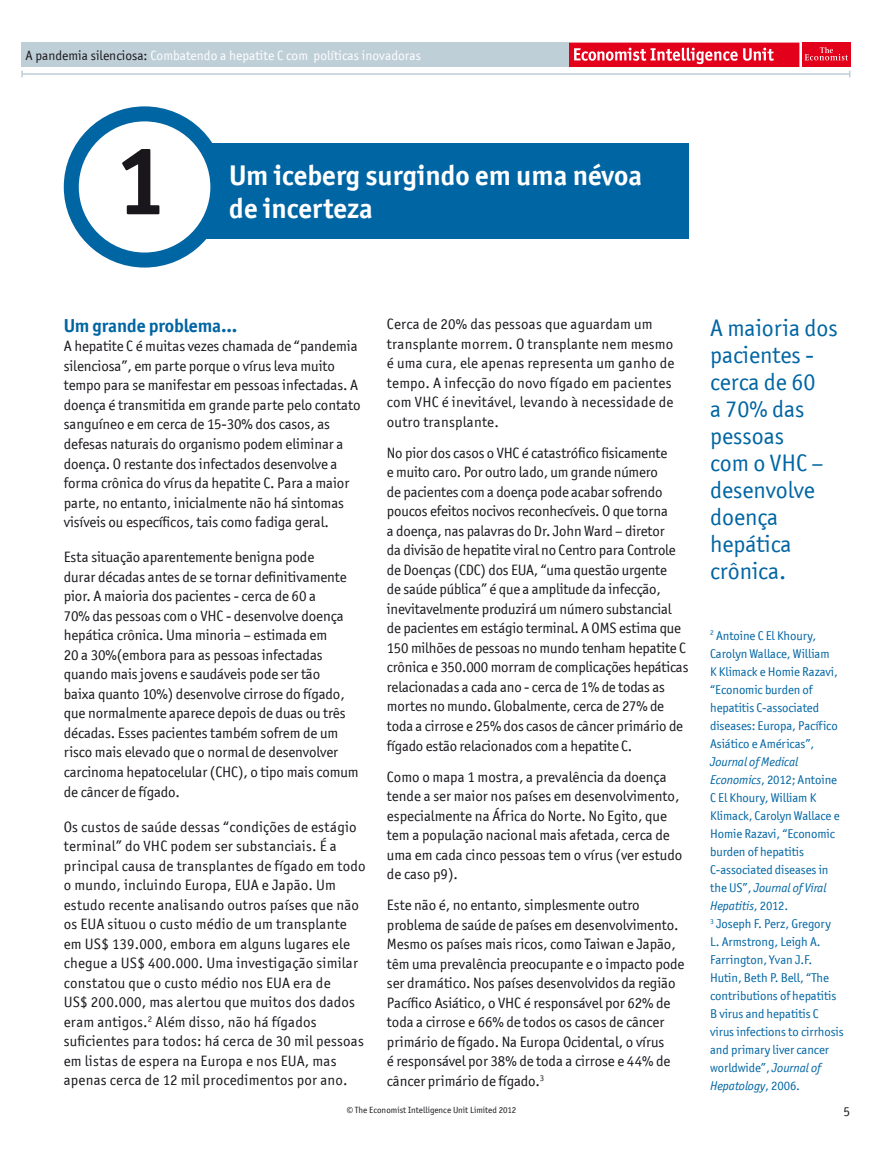
<style>
.page{position:relative;width:893px;height:1149px;background:#fff}
.page>*{position:absolute;margin:0;border:0;box-sizing:border-box;transform-origin:0 0}
.t1{font:700 97.5px "Officina San ITC";color:#1a171c}
.t2{font:700 28.5px "Officina San ITC";color:#fff}
.t3{font:24px/27px "Officina San ITC";color:#0065a3}
.t4{font:700 18.75px "Officina San ITC";letter-spacing:-.005em;color:#0065a3}
.t5{font:15px/19.5px "Officina San ITC";letter-spacing:-.005em;color:#1a171c}
.t6{font:15px/19.5px "Officina San ITC";letter-spacing:.015em;color:#1a171c}
.t7{font:13.5px "Officina San ITC";color:#fff}
.t8{font:13.5px "Officina San ITC";color:#1a171c}
.t9{font:12.75px/18px "Officina San ITC";letter-spacing:-.005em;color:#0065a3}
.t10{font:9px "Officina San ITC";color:#1a171c}
.s1{color:#1a171c}
.s2{font-style:italic}
</style>
<div class="page">
<hr style="left:22px;top:73px;width:828px;height:2px;background:#bfcfd8">
<div style="left:802px;top:43px;width:48px;height:24px;background:#e2001a"></div>
<svg style="left:805px;top:47px;width:43px;height:13px"></svg>
<div style="left:568px;top:43px;width:231px;height:24px;background:#e2001a"></div>
<svg style="left:574px;top:48px;width:200px;height:16px"></svg>
<div style="left:21px;top:43px;width:548px;height:24px;background:#bfcfd8"></div>
<div style="left:119px;top:144px;width:570px;height:94px;background:#0065a3"></div>
<div style="left:71px;top:114px;width:147px;height:146px;background:#fff;border-radius:50%"></div>
<div style="left:64px;top:106px;width:161px;height:161px;border:15px solid #0065a3;border-radius:50%"></div>
<p class="t7" style="left:26px;top:47px;width:397px"><span class="s1">A pandemia silenciosa:</span> Combatendo a hepatite C com políticas inovadoras</p>
<h1 class="t1" style="left:116px;top:120px;width:54px">1</h1>
<h2 class="t2" style="left:229px;top:157px;width:414px">Um iceberg surgindo em uma névoa</h2>
<h2 class="t2" style="left:229px;top:190px;width:145px">de incerteza</h2>
<p class="t4" style="left:64px;top:314px;width:175px">Um grande problema...</p>
<p class="t5" style="left:64px;top:336px;width:298px">A hepatite C é muitas vezes chamada de “pandemia silenciosa”, em parte porque o vírus leva muito tempo para se manifestar em pessoas infectadas. A doença é transmitida em grande parte pelo contato sanguíneo e em cerca de 15-30% dos casos, as defesas naturais do organismo podem eliminar a doença. O restante dos infectados desenvolve a forma crônica do vírus da hepatite C. Para a maior parte, no entanto, inicialmente não há sintomas visíveis ou específicos, tais como fadiga geral.</p>
<p class="t5" style="left:64px;top:547px;width:296px">Esta situação aparentemente benigna pode<br>durar décadas antes de se tornar definitivamente pior. A maioria dos pacientes - cerca de 60 a<br>70% das pessoas com o VHC - desenvolve doença hepática crônica. Uma minoria – estimada em<br>20 a 30%(embora para as pessoas infectadas quando mais jovens e saudáveis pode ser tão<br>baixa quanto 10%) desenvolve cirrose do fígado, que normalmente aparece depois de duas ou três décadas. Esses pacientes também sofrem de um risco mais elevado que o normal de desenvolver carcinoma hepatocelular (CHC), o tipo mais comum de câncer de fígado.</p>
<p class="t6" style="left:64px;top:816px;width:303px">Os custos de saúde dessas “condições de estágio terminal” do VHC podem ser substanciais. É a principal causa de transplantes de fígado em todo o mundo, incluindo Europa, EUA e Japão. Um estudo recente analisando outros países que não os EUA situou o custo médio de um transplante em US$ 139.000, embora em alguns lugares ele chegue a US$ 400.000. Uma investigação similar constatou que o custo médio nos EUA era de<br>US$ 200.000, mas alertou que muitos dos dados eram antigos.<sup>2</sup> Além disso, não há fígados suficientes para todos: há cerca de 30 mil pessoas em listas de espera na Europa e nos EUA, mas apenas cerca de 12 mil procedimentos por ano.</p>
<p class="t6" style="left:387px;top:314px;width:289px">Cerca de 20% das pessoas que aguardam um transplante morrem. O transplante nem mesmo é uma cura, ele apenas representa um ganho de tempo. A infecção do novo fígado em pacientes com VHC é inevitável, levando à necessidade de outro transplante.</p>
<p class="t5" style="left:387px;top:442px;width:303px">No pior dos casos o VHC é catastrófico fisicamente<br>e muito caro. Por outro lado, um grande número<br>de pacientes com a doença pode acabar sofrendo poucos efeitos nocivos reconhecíveis. O que torna<br>a doença, nas palavras do Dr. John Ward – diretor<br>da divisão de hepatite viral no Centro para Controle de Doenças (CDC) dos EUA, “uma questão urgente<br>de saúde pública” é que a amplitude da infecção, inevitavelmente produzirá um número substancial de pacientes em estágio terminal. A OMS estima que 150 milhões de pessoas no mundo tenham hepatite C crônica e 350.000 morram de complicações hepáticas relacionadas a cada ano - cerca de 1% de todas as mortes no mundo. Globalmente, cerca de 27% de toda a cirrose e 25% dos casos de câncer primário de fígado estão relacionados com a hepatite C.</p>
<p class="t5" style="left:387px;top:766px;width:297px">Como o mapa 1 mostra, a prevalência da doença tende a ser maior nos países em desenvolvimento, especialmente na África do Norte. No Egito, que tem a população nacional mais afetada, cerca de uma em cada cinco pessoas tem o vírus (ver estudo de caso p9).</p>
<p class="t5" style="left:387px;top:894px;width:299px">Este não é, no entanto, simplesmente outro problema de saúde de países em desenvolvimento.<br>Mesmo os países mais ricos, como Taiwan e Japão, têm uma prevalência preocupante e o impacto pode ser dramático. Nos países desenvolvidos da região Pacífico Asiático, o VHC é responsável por 62% de toda a cirrose e 66% de todos os casos de câncer primário de fígado. Na Europa Ocidental, o vírus<br>é responsável por 38% de toda a cirrose e 44% de câncer primário de fígado.<sup>3</sup></p>
<p class="t10" style="left:347px;top:1104px;width:171px">© The Economist Intelligence Unit Limited 2012</p>
<h3 class="t3" style="left:710px;top:314px;width:129px">A maioria dos pacientes - cerca de 60<br>a 70% das pessoas<br>com o VHC – desenvolve doença hepática crônica.</h3>
<p class="t9" style="left:710px;top:626px;width:129px"><sup>2</sup> Antoine C El Khoury,<br>Carolyn Wallace, William<br>K Klimack e Homie Razavi, “Economic burden of hepatitis C-associated diseases: Europa, Pacífico<br>Asiático e Américas”,</p>
<p class="t9" style="left:710px;top:752px;width:135px"><span class="s2">Journal of Medical<br>Economics</span>, 2012; Antoine<br>C El Khoury, William K<br>Klimack, Carolyn Wallace e<br>Homie Razavi, “Economic burden of hepatitis<br>C-associated diseases in the US”, <span class="s2">Journal of Viral<br>Hepatitis</span>, 2012.<br><sup>3</sup> Joseph F. Perz, Gregory<br>L. Armstrong, Leigh A.<br>Farrington, Yvan J.F.<br>Hutin, Beth P. Bell, “The contributions of hepatitis<br>B virus and hepatitis C virus infections to cirrhosis and primary liver cancer worldwide”, <span class="s2">Journal of<br>Hepatology</span>, 2006.</p>
<p class="t8" style="left:843px;top:1103px;width:8px">5</p>
</div>
